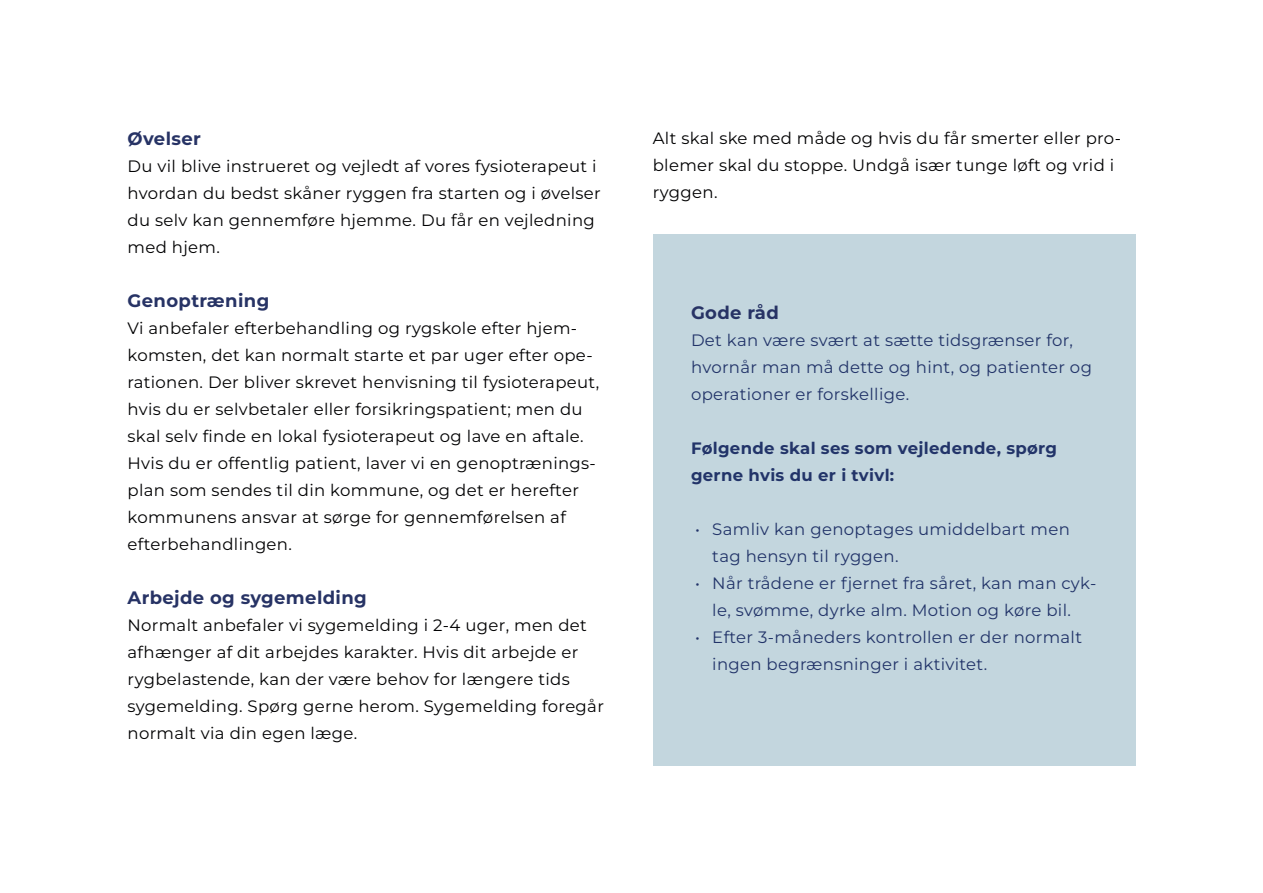
<style>
.page{position:relative;width:1263px;height:893px;background:#fff}
.page>*{position:absolute;margin:0;border:0;box-sizing:border-box;transform-origin:0 0}
.t1{font:700 18px "Montserrat";letter-spacing:.02em;color:#273365}
.t2{font:16.5px/27px "Montserrat";letter-spacing:.02em;color:#020203}
.t3{font:16.5px/27px "Montserrat";letter-spacing:.02em;color:#223469}
.t4{font:700 16.5px/27px "Montserrat";letter-spacing:.02em;color:#223469}
</style>
<div class="page">
<div style="left:653px;top:234px;width:482px;height:531px;background:#c3d6de"></div>
<p class="t1" style="left:128px;top:126px;width:75px">Øvelser</p>
<p class="t2" style="left:128px;top:152px;width:475px">Du vil blive instrueret og vejledt af vores fysioterapeut i hvordan du bedst skåner ryggen fra starten og i øvelser du selv kan gennemføre hjemme. Du får en vejledning med hjem.</p>
<p class="t1" style="left:128px;top:288px;width:143px">Genoptræning</p>
<p class="t2" style="left:128px;top:314px;width:473px">Vi anbefaler efterbehandling og rygskole efter hjem&shy;komsten, det kan normalt starte et par uger efter ope&shy;rationen. Der bliver skrevet henvisning til fysioterapeut, hvis du er selvbetaler eller forsikringspatient; men du skal selv finde en lokal fysioterapeut og lave en aftale.<br>Hvis du er offentlig patient, laver vi en genoptrænings&shy;plan som sendes til din kommune, og det er herefter kommunens ansvar at sørge for gennemførelsen af efterbehandlingen.</p>
<p class="t1" style="left:128px;top:585px;width:241px">Arbejde og sygemelding</p>
<p class="t2" style="left:128px;top:611px;width:478px">Normalt anbefaler vi sygemelding i 2-4 uger, men det afhænger af dit arbejdes karakter. Hvis dit arbejde er rygbelastende, kan der være behov for længere tids sygemelding. Spørg gerne herom. Sygemelding foregår normalt via din egen læge.</p>
<p class="t2" style="left:653px;top:124px;width:470px">Alt skal ske med måde og hvis du får smerter eller pro&shy;blemer skal du stoppe. Undgå især tunge løft og vrid i ryggen.</p>
<p class="t1" style="left:691px;top:300px;width:89px">Gode råd</p>
<p class="t3" style="left:691px;top:326px;width:402px">Det kan være svært at sætte tidsgrænser for, hvornår man må dette og hint, og patienter og operationer er forskellige.</p>
<p class="t4" style="left:691px;top:434px;width:368px">Følgende skal ses som vejledende, spørg gerne hvis du er i tvivl:</p>
<p class="t3" style="left:712px;top:515px;width:359px;text-indent:-17px">• Samliv kan genoptages umiddelbart men tag hensyn til ryggen.</p>
<p class="t3" style="left:695px;top:569px;width:403px;text-align:center">• Når trådene er fjernet fra såret, kan man cyk&shy;le, svømme, dyrke alm. Motion og køre bil.</p>
<p class="t3" style="left:712px;top:623px;width:371px;text-indent:-17px">• Efter 3-måneders kontrollen er der normalt ingen begrænsninger i aktivitet.</p>
</div>
